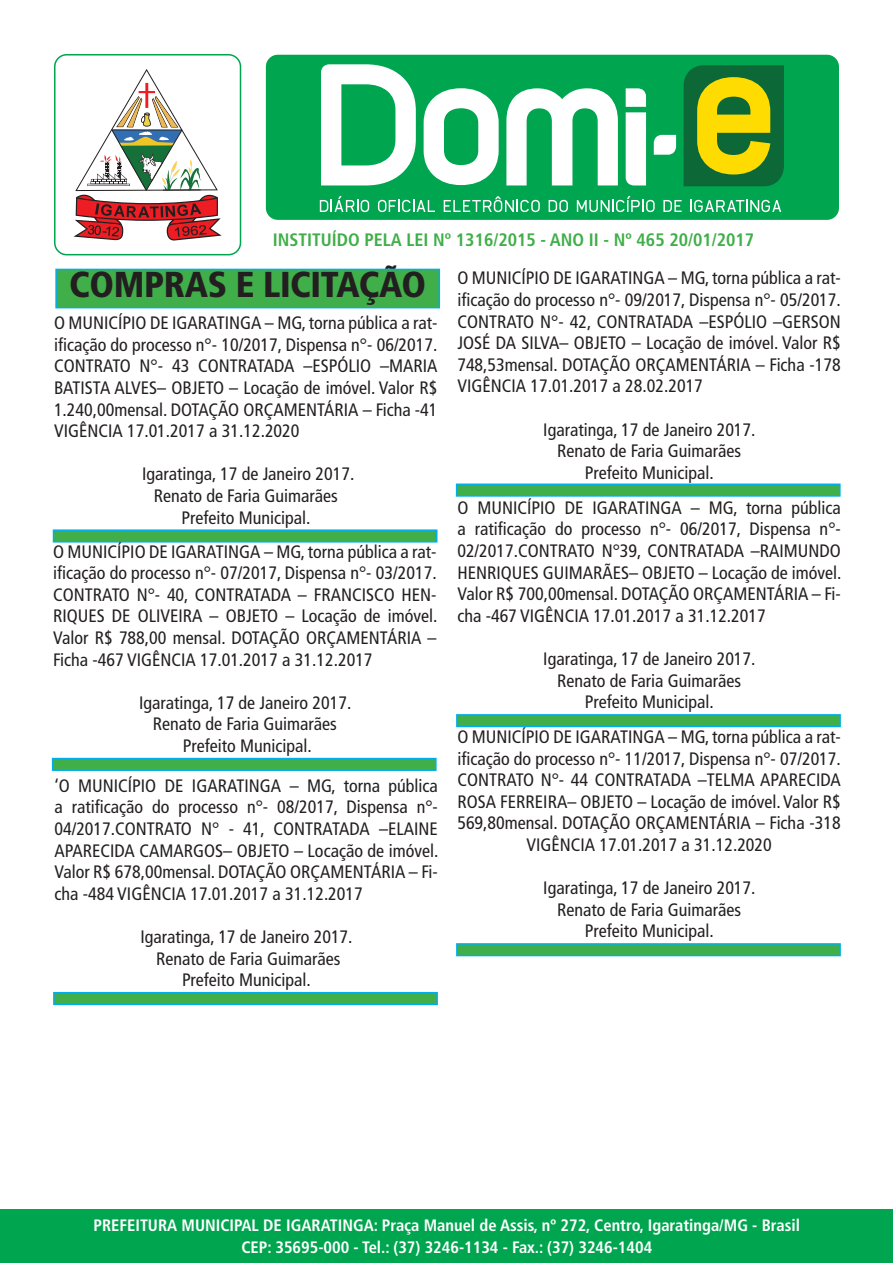
<style>
.page{position:relative;width:893px;height:1263px;background:#fff}
.page>*{position:absolute;margin:0;border:0;box-sizing:border-box;transform-origin:0 0}
.Titulo{font:900 condensed 36px "Frutiger LT Std";letter-spacing:-.01em;color:#231f20}
.t1{font:condensed 18px/21.6px "Frutiger LT Std";color:#231f20;text-align:justify}
.t2{font:700 condensed 18px "Frutiger LT Std";color:#40ae49}
.t3{font:700 condensed 16.5px "Frutiger LT Std";color:#fff}
</style>
<div class="page">
<div style="left:1px;top:1209px;width:892px;height:53px;background:#00a54f"></div>
<div style="left:266px;top:55px;width:573px;height:165px;background:#00a54f;border-radius:12px"></div>
<svg style="left:684px;top:65px;width:100px;height:121px;background:#6c9721"></svg>
<svg style="left:424px;top:88px;width:75px;height:97px"></svg>
<svg style="left:506px;top:88px;width:112px;height:97px"></svg>
<svg style="left:654px;top:135px;width:22px;height:20px"></svg>
<svg style="left:321px;top:64px;width:95px;height:121px"></svg>
<svg style="left:626px;top:88px;width:20px;height:97px;background:#ecf8f2"></svg>
<svg style="left:74px;top:69px;width:148px;height:172px"></svg>
<hr style="left:163px;top:189px;width:38px;height:2px;background:#231f20">
<div style="left:54px;top:54px;width:187px;height:201px;border:2px solid #00a54f;border-radius:12px"></div>
<svg style="left:320px;top:196px;width:49px;height:16px"></svg>
<svg style="left:378px;top:200px;width:57px;height:12px"></svg>
<svg style="left:444px;top:196px;width:96px;height:16px"></svg>
<svg style="left:549px;top:200px;width:19px;height:12px"></svg>
<svg style="left:577px;top:196px;width:78px;height:16px"></svg>
<svg style="left:663px;top:200px;width:19px;height:12px"></svg>
<svg style="left:690px;top:200px;width:91px;height:12px"></svg>
<div style="left:56px;top:269px;width:383px;height:39px;background:#40ae49"></div>
<div style="left:55px;top:269px;width:385px;height:39px;border:2px solid #00aeef"></div>
<div style="left:53px;top:529px;width:384px;height:14px;background:#40ae49;border:2px solid #00aeef"></div>
<div style="left:52px;top:758px;width:385px;height:13px;background:#40ae49;border:2px solid #00aeef"></div>
<div style="left:53px;top:992px;width:385px;height:13px;background:#40ae49;border:2px solid #00aeef"></div>
<div style="left:456px;top:943px;width:385px;height:13px;background:#40ae49;border:2px solid #00aeef"></div>
<div style="left:456px;top:714px;width:385px;height:13px;background:#40ae49;border:2px solid #00aeef"></div>
<div style="left:456px;top:483px;width:385px;height:14px;background:#40ae49;border:2px solid #00aeef"></div>
<p class="t2" style="left:273px;top:229px;width:483px">INSTITUÍDO PELA LEI Nº 1316/2015 - ANO II - Nº 465 20/01/2017</p>
<p class="Titulo" style="left:69px;top:263px;width:358px">COMPRAS E LICITAÇÃO</p>
<p class="t1" style="left:457px;top:267px;width:385px">O MUNICÍPIO DE IGARATINGA – MG, torna pública a rat&shy;ificação do processo n°- 09/2017, Dispensa n°- 05/2017.<br>CONTRATO N°- 42, CONTRATADA –ESPÓLIO –GERSON JOSÉ DA SILVA– OBJETO – Locação de imóvel. Valor R$ 748,53mensal. DOTAÇÃO ORÇAMENTÁRIA – Ficha -178<br>VIGÊNCIA 17.01.2017 a 28.02.2017</p>
<p class="t1" style="left:543px;top:419px;width:214px">Igaratinga, 17 de Janeiro 2017.</p>
<p class="t1" style="left:557px;top:440px;width:186px">Renato de Faria Guimarães</p>
<p class="t1" style="left:585px;top:462px;width:130px">Prefeito Municipal.</p>
<p class="t1" style="left:54px;top:312px;width:385px">O MUNICÍPIO DE IGARATINGA – MG, torna pública a rat&shy;ificação do processo n°- 10/2017, Dispensa n°- 06/2017.<br>CONTRATO N°- 43 CONTRATADA –ESPÓLIO –MARIA BATISTA ALVES– OBJETO – Locação de imóvel. Valor R$ 1.240,00mensal. DOTAÇÃO ORÇAMENTÁRIA – Ficha -41<br>VIGÊNCIA 17.01.2017 a 31.12.2020</p>
<p class="t1" style="left:142px;top:463px;width:214px">Igaratinga, 17 de Janeiro 2017.</p>
<p class="t1" style="left:154px;top:485px;width:186px">Renato de Faria Guimarães</p>
<p class="t1" style="left:182px;top:507px;width:130px">Prefeito Municipal.</p>
<p class="t1" style="left:457px;top:497px;width:386px">O MUNICÍPIO DE IGARATINGA – MG, torna pública a ratificação do processo n°- 06/2017, Dispensa n°- 02/2017.CONTRATO N°39, CONTRATADA –RAIMUNDO HENRIQUES GUIMARÃES– OBJETO – Locação de imóvel.<br>Valor R$ 700,00mensal. DOTAÇÃO ORÇAMENTÁRIA – Fi&shy;cha -467 VIGÊNCIA 17.01.2017 a 31.12.2017</p>
<p class="t1" style="left:543px;top:648px;width:214px">Igaratinga, 17 de Janeiro 2017.</p>
<p class="t1" style="left:557px;top:670px;width:186px">Renato de Faria Guimarães</p>
<p class="t1" style="left:585px;top:691px;width:130px">Prefeito Municipal.</p>
<p class="t1" style="left:53px;top:541px;width:386px">O MUNICÍPIO DE IGARATINGA – MG, torna pública a rat&shy;ificação do processo n°- 07/2017, Dispensa n°- 03/2017.<br>CONTRATO N°- 40, CONTRATADA – FRANCISCO HEN-RIQUES DE OLIVEIRA – OBJETO – Locação de imóvel.<br>Valor R$ 788,00 mensal. DOTAÇÃO ORÇAMENTÁRIA – Ficha -467 VIGÊNCIA 17.01.2017 a 31.12.2017</p>
<p class="t1" style="left:139px;top:692px;width:214px">Igaratinga, 17 de Janeiro 2017.</p>
<p class="t1" style="left:153px;top:713px;width:186px">Renato de Faria Guimarães</p>
<p class="t1" style="left:183px;top:735px;width:130px">Prefeito Municipal.</p>
<p class="t1" style="left:54px;top:775px;width:386px">‘O MUNICÍPIO DE IGARATINGA – MG, torna pública a ratificação do processo n°- 08/2017, Dispensa n°- 04/2017.CONTRATO N° - 41, CONTRATADA –ELAINE APARECIDA CAMARGOS– OBJETO – Locação de imóvel.<br>Valor R$ 678,00mensal. DOTAÇÃO ORÇAMENTÁRIA – Fi&shy;cha -484 VIGÊNCIA 17.01.2017 a 31.12.2017</p>
<p class="t1" style="left:140px;top:926px;width:214px">Igaratinga, 17 de Janeiro 2017.</p>
<p class="t1" style="left:156px;top:947px;width:186px">Renato de Faria Guimarães</p>
<p class="t1" style="left:182px;top:969px;width:130px">Prefeito Municipal.</p>
<p class="t1" style="left:457px;top:726px;width:385px;text-align:center">O MUNICÍPIO DE IGARATINGA – MG, torna pública a rat&shy;ificação do processo n°- 11/2017, Dispensa n°- 07/2017.<br>CONTRATO N°- 44 CONTRATADA –TELMA APARECIDA ROSA FERREIRA– OBJETO – Locação de imóvel. Valor R$ 569,80mensal. DOTAÇÃO ORÇAMENTÁRIA – Ficha -318<br>VIGÊNCIA 17.01.2017 a 31.12.2020</p>
<p class="t1" style="left:543px;top:877px;width:214px">Igaratinga, 17 de Janeiro 2017.</p>
<p class="t1" style="left:557px;top:899px;width:186px">Renato de Faria Guimarães</p>
<p class="t1" style="left:585px;top:920px;width:130px">Prefeito Municipal.</p>
<p class="t3" style="left:94px;top:1215px;width:708px">PREFEITURA MUNICIPAL DE IGARATINGA: Praça Manuel de Assis, nº 272, Centro, Igaratinga/MG - Brasil</p>
<p class="t3" style="left:241px;top:1237px;width:412px">CEP: 35695-000 - Tel.: (37) 3246-1134 - Fax.: (37) 3246-1404</p>
</div>
